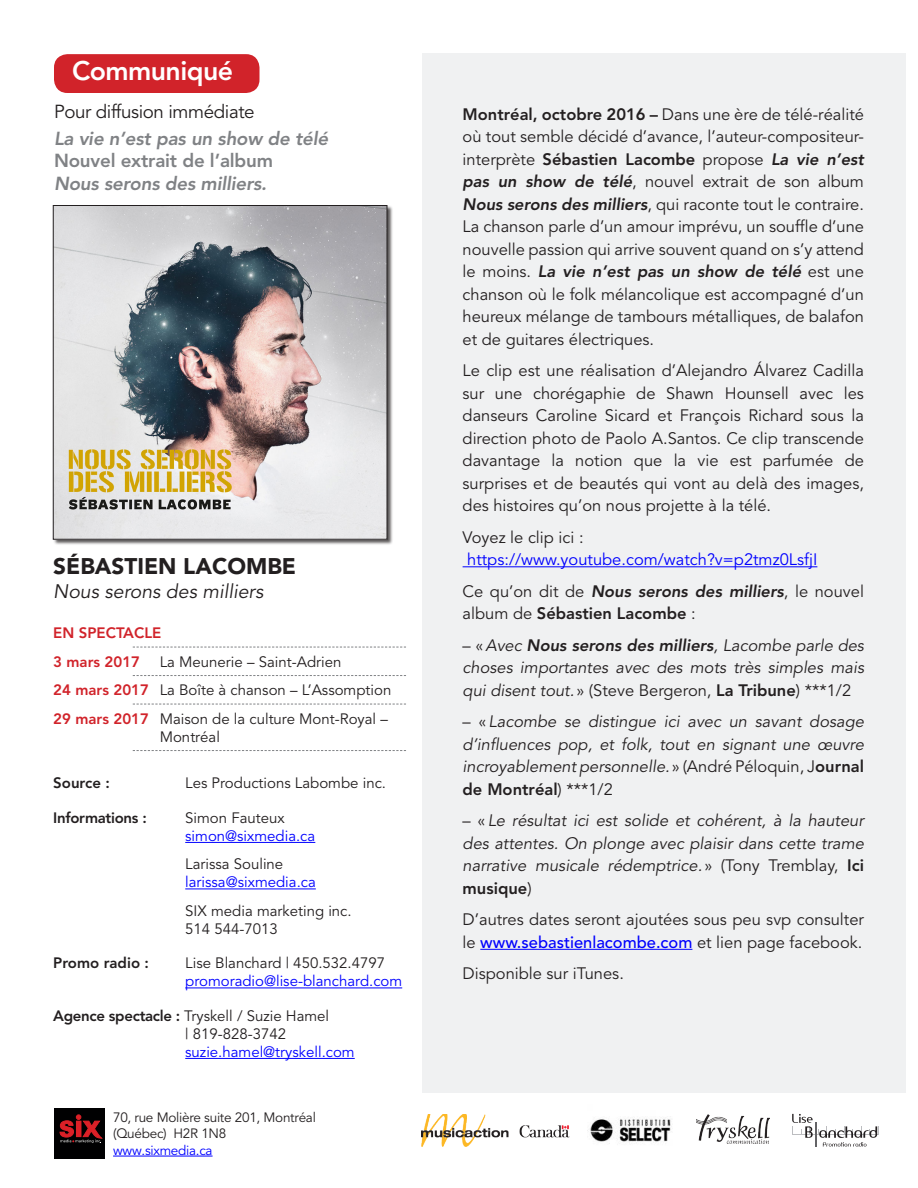
<style>
.page{position:relative;width:918px;height:1188px;background:#fff}
.page>*{position:absolute;margin:0;border:0;box-sizing:border-box;transform-origin:0 0}
.t1{font:800 26.7px "Avenir";letter-spacing:-.02em;color:#fff}
.Le_nouvel_album{font:900 22.5px "Avenir";color:#231f20}
.Le_nouvel_album-2{font:italic 19.5px "Avenir";color:#231f20}
.Le_nouvel_album-3{font:italic 800 18.75px "Avenir";letter-spacing:-.01em;color:#808285}
.t2{font:18.75px "Avenir";letter-spacing:-.02em;color:#231f20}
.Le_nouvel_album-4{font:800 18.75px "Avenir";letter-spacing:-.01em;color:#808285}
.t3{font:16.5px/22.5px "Avenir";color:#231f20;text-align:justify}
.t4{font:italic 16.5px/22.5px "Avenir";color:#231f20;text-align:justify}
.t5{font:16.5px "Avenir";color:#00f}
.t6{font:15px/18px "Avenir";color:#231f20}
.t7{font:15px/18px "Avenir";color:#00f}
.t8{font:800 15px "Avenir";letter-spacing:-.01em;color:#231f20}
.t9{font:800 15px "Avenir";color:#d1232a}
.t10{font:13.5px/16.5px "Avenir";letter-spacing:-.02em;color:#231f20}
.t11{font:13.5px "Avenir";letter-spacing:-.02em;color:#00f}
.s1{font-weight:800;color:#d1232a}
.s2{color:#231f20}
.s3{font-weight:800}
.s4{color:#00f}
.s5{font-weight:800;font-style:italic}
.s6{font-style:normal}
.s7{font-weight:800;font-style:normal}
.s8{font-weight:500;color:#00f}
</style>
<div class="page">
<div style="left:422px;top:53px;width:483px;height:1040px;background:#f0f1f2"></div>
<svg style="left:133px;top:647px;width:273px;height:1px"></svg>
<svg style="left:133px;top:675px;width:273px;height:1px"></svg>
<svg style="left:133px;top:704px;width:273px;height:1px"></svg>
<svg style="left:133px;top:750px;width:273px;height:1px"></svg>
<hr style="left:185px;top:842px;width:130px;height:1px;background:#00f">
<hr style="left:185px;top:889px;width:131px;height:1px;background:#00f">
<hr style="left:185px;top:988px;width:217px;height:1px;background:#00f">
<hr style="left:185px;top:1058px;width:170px;height:1px;background:#00f">
<div style="left:53px;top:205px;width:340px;height:341px;background:#231f20;opacity:.75"></div>
<img style="left:55px;top:207px;width:330px;height:331px">
<div style="left:53px;top:205px;width:334px;height:335px;border:1px solid #231f20"></div>
<div style="left:54px;top:54px;width:206px;height:39px;background:#d1232a;border-radius:14px"></div>
<hr style="left:463px;top:566px;width:354px;height:1px;background:#00f">
<hr style="left:480px;top:949px;width:212px;height:1px;background:#00f">
<div style="left:54px;top:1108px;width:50px;height:50px;background:#000001"></div>
<svg style="left:60px;top:1115px;width:42px;height:28px"></svg>
<hr style="left:113px;top:1156px;width:100px;height:1px;background:#00f">
<img style="left:422px;top:1115px;width:148px;height:31px">
<img style="left:587px;top:1119px;width:84px;height:25px">
<img style="left:697px;top:1115px;width:72px;height:29px">
<svg style="left:792px;top:1114px;width:87px;height:33px"></svg>
<p class="t1" style="left:72px;top:55px;width:163px">Communiqué</p>
<p class="t2" style="left:54px;top:101px;width:202px">Pour diffusion immédiate</p>
<p class="Le_nouvel_album-3" style="left:54px;top:127px;width:276px">La vie n’est pas un show de télé</p>
<p class="Le_nouvel_album-4" style="left:54px;top:150px;width:221px">Nouvel extrait de l’album</p>
<p class="Le_nouvel_album-3" style="left:54px;top:172px;width:214px">Nous serons des milliers.</p>
<p class="Le_nouvel_album" style="left:53px;top:552px;width:244px">SÉBASTIEN LACOMBE</p>
<p class="Le_nouvel_album-2" style="left:53px;top:580px;width:212px">Nous serons des milliers</p>
<p class="t9" style="left:53px;top:624px;width:110px">EN SPECTACLE</p>
<p class="t9" style="left:53px;top:653px;width:88px">3 mars 2017</p>
<p class="t6" style="left:160px;top:653px;width:183px">La Meunerie – Saint-Adrien</p>
<p class="t6" style="left:53px;top:682px;width:340px"><span class="s1">24 mars 2017</span> La Boîte à chanson – L’Assomption</p>
<p class="t6" style="left:160px;top:710px;width:230px;text-indent:-106px"><span class="s1">29 mars 2017</span> Maison de la culture Mont-Royal –<br>Montréal</p>
<p class="t8" style="left:53px;top:774px;width:58px">Source :</p>
<p class="t6" style="left:185px;top:775px;width:202px">Les Productions Labombe inc.</p>
<p class="t8" style="left:53px;top:809px;width:95px">Informations :</p>
<p class="t6" style="left:185px;top:809px;width:101px">Simon Fauteux</p>
<p class="t7" style="left:185px;top:827px;width:132px">simon@sixmedia.ca</p>
<p class="t6" style="left:185px;top:856px;width:100px">Larissa Souline</p>
<p class="t7" style="left:185px;top:874px;width:132px">larissa@sixmedia.ca</p>
<p class="t6" style="left:185px;top:902px;width:168px">SIX media marketing inc.<br>514 544-7013</p>
<p class="t8" style="left:53px;top:954px;width:97px">Promo radio :</p>
<p class="t7" style="left:185px;top:955px;width:218px"><span class="s2">Lise Blanchard | 450.532.4797 </span>promoradio@lise-blanchard.com</p>
<p class="t6" style="left:185px;top:1007px;width:171px;text-indent:-132px"><span class="s3">Agence spectacle :</span> Tryskell / Suzie Hamel<br>| 819-828-3742 <span class="s4">suzie.hamel@tryskell.com</span></p>
<p class="t10" style="left:113px;top:1109px;width:204px">70, rue Molière suite 201, Montréal (Québec) H2R 1N8</p>
<p class="t11" style="left:113px;top:1142px;width:101px">www.sixmedia.ca</p>
<p class="t3" style="left:463px;top:103px;width:403px"><span class="s3">Montréal, octobre 2016 –</span> Dans une ère de télé-réalité où tout semble décidé d’avance, l’auteur-compositeur&shy;interprète <span class="s3">Sébastien Lacombe</span> propose <span class="s5">La vie n’est pas un show de télé</span>, nouvel extrait de son album <span class="s5">Nous serons des milliers</span>, qui raconte tout le contraire.<br>La chanson parle d’un amour imprévu, un souffle d’une nouvelle passion qui arrive souvent quand on s’y attend le moins. <span class="s5">La vie n’est pas un show de télé</span> est une chanson où le folk mélancolique est accompagné d’un heureux mélange de tambours métalliques, de balafon et de guitares électriques.</p>
<p class="t3" style="left:463px;top:360px;width:403px">Le clip est une réalisation d’Alejandro Álvarez Cadilla sur une chorégaphie de Shawn Hounsell avec les danseurs Caroline Sicard et François Richard sous la direction photo de Paolo A.Santos. Ce clip transcende davantage la notion que la vie est parfumée de surprises et de beautés qui vont au delà des images, des histoires qu’on nous projette à la télé.</p>
<p class="t3" style="left:463px;top:526px;width:123px">Voyez le clip ici :</p>
<p class="t5" style="left:467px;top:550px;width:352px">https://www.youtube.com/watch?v=p2tmz0LsfjI</p>
<p class="t3" style="left:463px;top:580px;width:403px">Ce qu’on dit de <span class="s5">Nous serons des milliers</span>, le nouvel album de <span class="s3">Sébastien Lacombe</span> :</p>
<p class="t4" style="left:463px;top:634px;width:403px"><span class="s6">– «</span>Avec <span class="s3">Nous serons des milliers</span>, Lacombe parle des choses importantes avec des mots très simples mais qui disent tout. <span class="s6">» (Steve Bergeron,</span> <span class="s7">La Tribune</span><span class="s6">) ***1/2</span></p>
<p class="t4" style="left:463px;top:711px;width:403px"><span class="s6">– «</span>Lacombe se distingue ici avec un savant dosage d’influences pop, et folk, tout en signant une œuvre incroyablement personnelle. <span class="s6">» (André Péloquin, J</span><span class="s7">ournal de Montréal</span><span class="s6">) ***1/2</span></p>
<p class="t4" style="left:463px;top:810px;width:403px"><span class="s6">– «</span> Le résultat ici est solide et cohérent, à la hauteur des attentes. On plonge avec plaisir dans cette trame narrative musicale rédemptrice. <span class="s6">» (Tony Tremblay,</span> <span class="s7">Ici musique</span><span class="s6">)</span></p>
<p class="t3" style="left:463px;top:909px;width:403px">D’autres dates seront ajoutées sous peu svp consulter le <span class="s8">www.sebastienlacombe.com</span> et lien page facebook.</p>
<p class="t3" style="left:463px;top:963px;width:163px">Disponible sur iTunes.</p>
</div>
